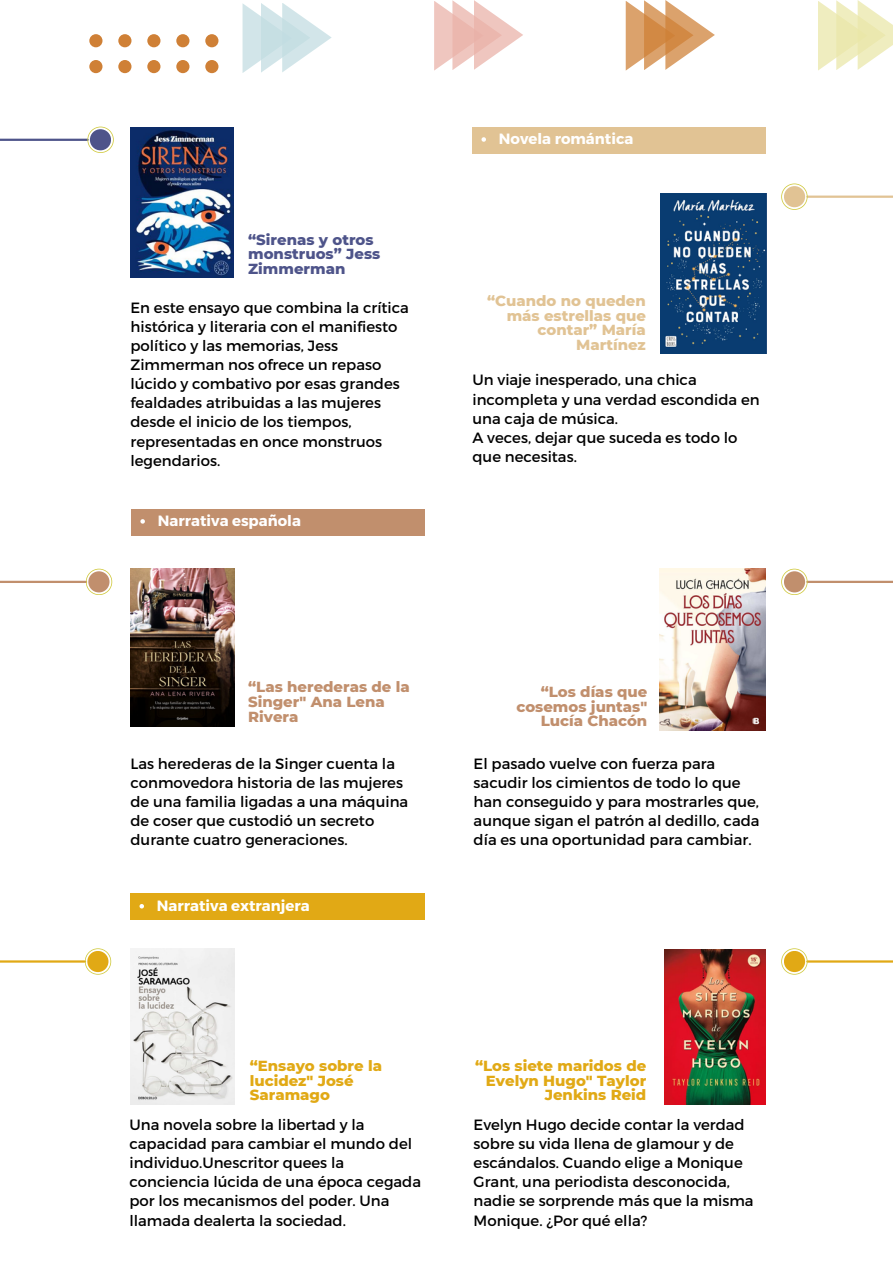
<style>
.page{position:relative;width:893px;height:1264px;background:#fff}
.page>*{position:absolute;margin:0;border:0;box-sizing:border-box;transform-origin:0 0}
.t1{font:14.85px/19.2px "Montserrat";color:#000}
.t2{font:800 14.85px/14.7px "Montserrat";color:#e1a915}
.t3{font:800 14.85px/14.7px "Montserrat";color:#c18f6d}
.t4{font:700 14.85px "Montserrat";color:#fff}
.t5{font:800 14.85px/14.7px "Montserrat";color:#e1c394;text-align:right}
.t6{font:800 14.85px/14.7px "Montserrat";color:#4e548a}
</style>
<div class="page">
<svg style="left:818px;top:0;width:74px;height:71px"></svg>
<svg style="left:242px;top:3px;width:89px;height:70px"></svg>
<div style="left:205px;top:60px;width:13px;height:13px;background:#cf8036;border-radius:50%"></div>
<div style="left:205px;top:34px;width:13px;height:13px;background:#cf8036;border-radius:50%"></div>
<div style="left:176px;top:60px;width:13px;height:13px;background:#cf8036;border-radius:50%"></div>
<div style="left:176px;top:34px;width:13px;height:13px;background:#cf8036;border-radius:50%"></div>
<div style="left:147px;top:60px;width:13px;height:13px;background:#cf8036;border-radius:50%"></div>
<div style="left:147px;top:34px;width:13px;height:13px;background:#cf8036;border-radius:50%"></div>
<div style="left:118px;top:60px;width:13px;height:13px;background:#cf8036;border-radius:50%"></div>
<div style="left:118px;top:34px;width:13px;height:13px;background:#cf8036;border-radius:50%"></div>
<div style="left:89px;top:60px;width:13px;height:13px;background:#cf8036;border-radius:50%"></div>
<div style="left:89px;top:34px;width:13px;height:13px;background:#cf8036;border-radius:50%"></div>
<svg style="left:434px;top:0;width:89px;height:71px"></svg>
<svg style="left:625px;top:0;width:89px;height:71px"></svg>
<hr style="left:0;top:580px;width:86px;height:3px;background:#c18f6d">
<svg style="left:86px;top:568px;width:26px;height:27px"></svg>
<div style="left:88px;top:571px;width:21px;height:21px;background:#c18f6d;border-radius:50%"></div>
<hr style="left:0;top:960px;width:85px;height:2px;background:#e1a915">
<svg style="left:85px;top:948px;width:26px;height:26px"></svg>
<div style="left:87px;top:950px;width:21px;height:22px;background:#e1a915;border-radius:50%"></div>
<hr style="left:807px;top:580px;width:85px;height:3px;background:#c18f6d">
<svg style="left:781px;top:568px;width:26px;height:27px"></svg>
<div style="left:783px;top:571px;width:22px;height:21px;background:#c18f6d;border-radius:50%"></div>
<hr style="left:807px;top:960px;width:85px;height:2px;background:#e1a915">
<svg style="left:781px;top:948px;width:26px;height:26px"></svg>
<div style="left:783px;top:950px;width:22px;height:22px;background:#e1a915;border-radius:50%"></div>
<hr style="left:0;top:139px;width:88px;height:2px;background:#4e548a">
<svg style="left:87px;top:127px;width:27px;height:26px"></svg>
<div style="left:90px;top:129px;width:21px;height:21px;background:#4e548a;border-radius:50%"></div>
<hr style="left:807px;top:195px;width:85px;height:3px;background:#e1c394">
<svg style="left:781px;top:183px;width:26px;height:27px"></svg>
<div style="left:783px;top:186px;width:22px;height:21px;background:#e1c394;border-radius:50%"></div>
<img style="left:131px;top:127px;width:102px;height:151px">
<div style="left:472px;top:127px;width:293px;height:26px;background:#e1c394"></div>
<div style="left:131px;top:509px;width:293px;height:26px;background:#c18f6d"></div>
<div style="left:130px;top:893px;width:294px;height:27px;background:#e1a915"></div>
<img style="left:660px;top:193px;width:106px;height:161px">
<img style="left:130px;top:568px;width:104px;height:158px">
<img style="left:659px;top:568px;width:106px;height:162px">
<img style="left:131px;top:948px;width:103px;height:156px">
<img style="left:664px;top:949px;width:101px;height:155px">
<svg style="left:481px;top:137px;width:5px;height:5px"></svg>
<svg style="left:140px;top:519px;width:5px;height:4px"></svg>
<svg style="left:139px;top:904px;width:5px;height:4px"></svg>
<p class="t4" style="left:499px;top:129px;width:136px">Novela romántica</p>
<p class="t6" style="left:248px;top:232px;width:134px">“Sirenas y otros monstruos” Jess<br>Zimmerman</p>
<p class="t1" style="left:130px;top:297px;width:280px">En este ensayo que combina la crítica histórica y literaria con el manifiesto político y las memorias, Jess<br>Zimmerman nos ofrece un repaso lúcido y combativo por esas grandes fealdades atribuidas a las mujeres desde el inicio de los tiempos, representadas en once monstruos legendarios.</p>
<p class="t5" style="left:487px;top:293px;width:160px">“Cuando no queden más estrellas que contar” María<br>Martínez</p>
<p class="t1" style="left:472px;top:370px;width:289px">Un viaje inesperado, una chica incompleta y una verdad escondida en una caja de música.</p>
<p class="t1" style="left:472px;top:427px;width:266px">A veces, dejar que suceda es todo lo que necesitas.</p>
<p class="t4" style="left:158px;top:511px;width:145px">Narrativa española</p>
<p class="t3" style="left:248px;top:679px;width:163px">“Las herederas de la<br>Singer" Ana Lena<br>Rivera</p>
<p class="t1" style="left:130px;top:753px;width:279px">Las herederas de la Singer cuenta la conmovedora historia de las mujeres de una familia ligadas a una máquina de coser que custodió un secreto durante cuatro generaciones.</p>
<p class="t4" style="left:157px;top:895px;width:154px">Narrativa extranjera</p>
<p class="t3" style="left:516px;top:684px;width:132px;text-align:right">“Los días que cosemos juntas"<br>Lucía Chacón</p>
<p class="t1" style="left:473px;top:753px;width:287px">El pasado vuelve con fuerza para sacudir los cimientos de todo lo que han conseguido y para mostrarles que, aunque sigan el patrón al dedillo, cada día es una oportunidad para cambiar.</p>
<p class="t2" style="left:250px;top:1058px;width:134px">“Ensayo sobre la lucidez" José<br>Saramago</p>
<p class="t1" style="left:129px;top:1114px;width:293px">Una novela sobre la libertad y la capacidad para cambiar el mundo del individuo.Unescritor quees la conciencia lúcida de una época cegada por los mecanismos del poder. Una llamada dealerta la sociedad.</p>
<p class="t2" style="left:475px;top:1058px;width:173px;text-align:right">“Los siete maridos de<br>Evelyn Hugo" Taylor<br>Jenkins Reid</p>
<p class="t1" style="left:473px;top:1114px;width:281px">Evelyn Hugo decide contar la verdad sobre su vida llena de glamour y de escándalos. Cuando elige a Monique Grant, una periodista desconocida, nadie se sorprende más que la misma Monique. ¿Por qué ella?</p>
</div>
